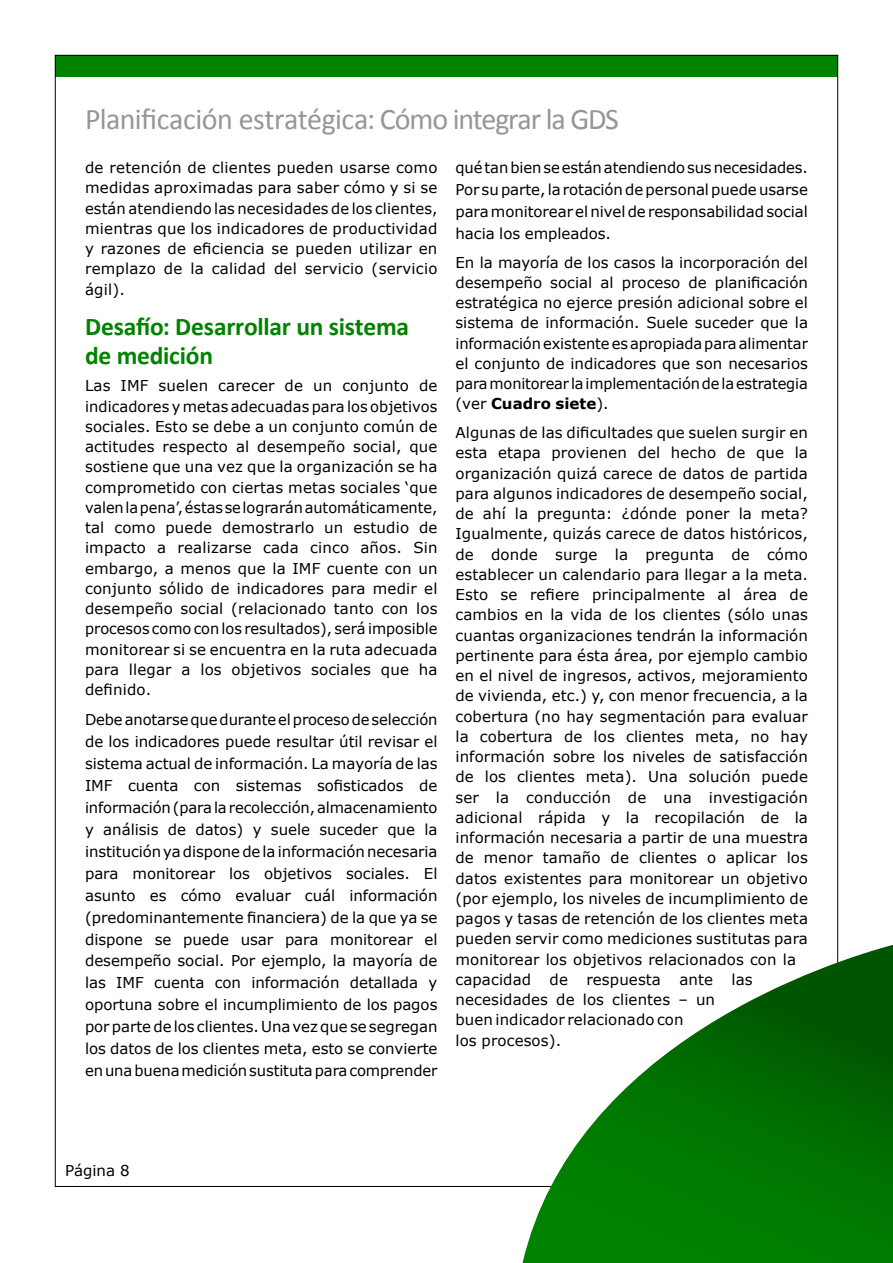
<style>
.page{position:relative;width:893px;height:1263px;background:#fff}
.page>*{position:absolute;margin:0;border:0;box-sizing:border-box;transform-origin:0 0}
.t1{font:30px "Calibri";letter-spacing:-.02em;color:#96969a}
.t2{font:700 25.5px/28.2px "Calibri";letter-spacing:-.01em;color:#008300}
.t3{font:15px/20.2px "Verdana";letter-spacing:.005em;color:#000;text-align:justify}
.s1{font-weight:700}
</style>
<div class="page">
<div style="left:55px;top:55px;width:783px;height:22px;background:#008300"></div>
<svg style="left:523px;top:945px;width:370px;height:318px"></svg>
<h1 class="t1" style="left:85px;top:100px;width:536px">Planificación estratégica: Cómo integrar la GDS</h1>
<p class="t3" style="left:85px;top:157px;width:354px">de retención de clientes pueden usarse como medidas aproximadas para saber cómo y si se están atendiendo las necesidades de los clientes, mientras que los indicadores de productividad y razones de eficiencia se pueden utilizar en remplazo de la calidad del servicio (servicio ágil).</p>
<h2 class="t2" style="left:85px;top:312px;width:326px">Desafío: Desarrollar un sistema de medición</h2>
<p class="t3" style="left:85px;top:375px;width:354px">Las IMF suelen carecer de un conjunto de indicadores y metas adecuadas para los objetivos sociales. Esto se debe a un conjunto común de actitudes respecto al desempeño social, que sostiene que una vez que la organización se ha comprometido con ciertas metas sociales ‘que valen la pena’, éstas se lograrán automáticamente, tal como puede demostrarlo un estudio de impacto a realizarse cada cinco años. Sin embargo, a menos que la IMF cuente con un conjunto sólido de indicadores para medir el desempeño social (relacionado tanto con los procesos como con los resultados), será imposible monitorear si se encuentra en la ruta adecuada para llegar a los objetivos sociales que ha definido.</p>
<p class="t3" style="left:85px;top:708px;width:354px;line-height:21.9px">Debe anotarse que durante el proceso de selección de los indicadores puede resultar útil revisar el sistema actual de información. La mayoría de las IMF cuenta con sistemas sofisticados de información (para la recolección, almacenamiento y análisis de datos) y suele suceder que la institución ya dispone de la información necesaria para monitorear los objetivos sociales. El asunto es cómo evaluar cuál información (predominantemente financiera) de la que ya se dispone se puede usar para monitorear el desempeño social. Por ejemplo, la mayoría de las IMF cuenta con información detallada y oportuna sobre el incumplimiento de los pagos por parte de los clientes. Una vez que se segregan los datos de los clientes meta, esto se convierte en una buena medición sustituta para comprender</p>
<p class="t3" style="left:455px;top:156px;width:354px;line-height:21.9px">qué tan bien se están atendiendo sus necesidades.<br>Por su parte, la rotación de personal puede usarse para monitorear el nivel de responsabilidad social hacia los empleados.</p>
<p class="t3" style="left:455px;top:251px;width:354px">En la mayoría de los casos la incorporación del desempeño social al proceso de planificación estratégica no ejerce presión adicional sobre el sistema de información. Suele suceder que la información existente es apropiada para alimentar el conjunto de indicadores que son necesarios para monitorear la implementación de la estrategia (ver <span class="s1">Cuadro siete</span>).</p>
<p class="t3" style="left:455px;top:422px;width:354px;text-align:left">Algunas de las dificultades que suelen surgir en esta etapa provienen del hecho de que la organización quizá carece de datos de partida para algunos indicadores de desempeño social, de ahí la pregunta: ¿dónde poner la meta?<br>Igualmente, quizás carece de datos históricos, de donde surge la pregunta de cómo establecer un calendario para llegar a la meta.<br>Esto se refiere principalmente al área de cambios en la vida de los clientes (sólo unas cuantas organizaciones tendrán la información pertinente para ésta área, por ejemplo cambio en el nivel de ingresos, activos, mejoramiento de vivienda, etc.) y, con menor frecuencia, a la cobertura (no hay segmentación para evaluar la cobertura de los clientes meta, no hay información sobre los niveles de satisfacción de los clientes meta). Una solución puede ser la conducción de una investigación adicional rápida y la recopilación de la información necesaria a partir de una muestra de menor tamaño de clientes o aplicar los datos existentes para monitorear un objetivo (por ejemplo, los niveles de incumplimiento de pagos y tasas de retención de los clientes meta pueden servir como mediciones sustitutas para monitorear los objetivos relacionados con la capacidad de respuesta ante las necesidades de los clientes – un<br>buen indicador relacionado con<br>los procesos).</p>
<p class="t3" style="left:65px;top:1160px;width:66px">Página 8</p>
</div>
